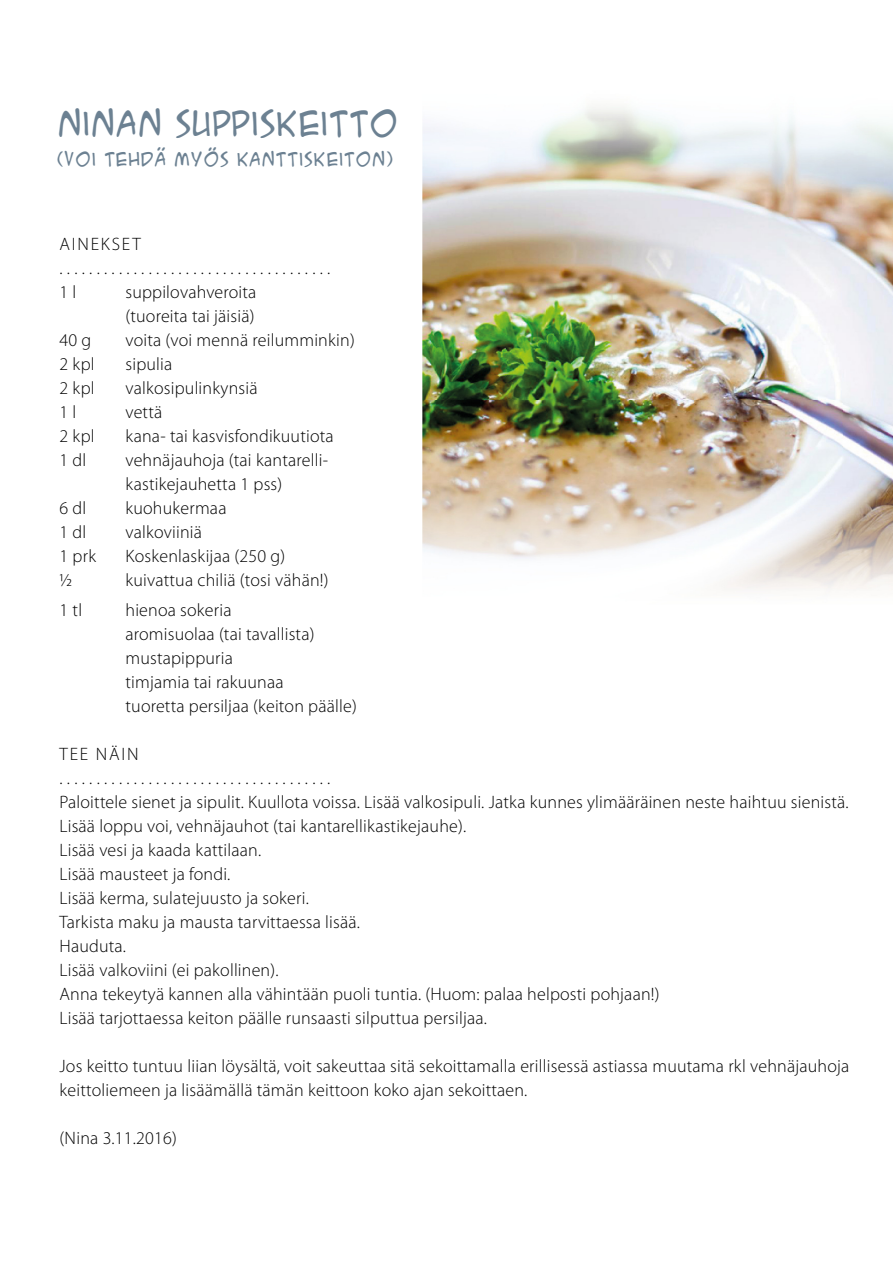
<style>
.page{position:relative;width:893px;height:1263px;background:#fff}
.page>*{position:absolute;margin:0;border:0;box-sizing:border-box;transform-origin:0 0}
.t1{font:33px "ACME Secret Agent";color:#6c8192}
.t2{font:300 18px/24px "Myriad Pro";letter-spacing:.01em;color:#000}
.t3{font:300 18px/24px "Myriad Pro";letter-spacing:.1em;color:#000}
.t4{font:18px "ACME Secret Agent";letter-spacing:.03em;color:#6c8192}
</style>
<div class="page">
<img style="left:423px;top:107px;width:470px;height:483px">
<h1 class="t1" style="left:57px;top:100px;width:343px">NINAN SUPPISKEITTO</h1>
<p class="t4" style="left:57px;top:146px;width:338px">(VOI TEHDÄ MYÖS KANTTISKEITON)</p>
<p class="t3" style="left:60px;top:234px;width:272px">AINEKSET<br>. . . . . . . . . . . . . . . . . . . . . . . . . . . . . . . . . . . . .<br>1 l</p>
<p class="t2" style="left:126px;top:282px;width:132px">suppilovahveroita (tuoreita tai jäisiä)</p>
<p class="t2" style="left:60px;top:330px;width:33px">40 g</p>
<p class="t2" style="left:126px;top:330px;width:231px">voita (voi mennä reilumminkin)</p>
<p class="t2" style="left:60px;top:354px;width:37px">2 kpl</p>
<p class="t2" style="left:126px;top:354px;width:48px">sipulia</p>
<p class="t2" style="left:60px;top:378px;width:37px">2 kpl</p>
<p class="t2" style="left:126px;top:378px;width:133px">valkosipulinkynsiä</p>
<p class="t2" style="left:60px;top:402px;width:18px">1 l</p>
<p class="t2" style="left:126px;top:402px;width:38px">vettä</p>
<p class="t2" style="left:60px;top:426px;width:37px">2 kpl</p>
<p class="t2" style="left:126px;top:426px;width:210px">kana- tai kasvisfondikuutiota</p>
<p class="t2" style="left:60px;top:450px;width:28px">1 dl</p>
<p class="t2" style="left:126px;top:450px;width:204px">vehnäjauhoja (tai kantarelli&shy;kastikejauhetta 1 pss)</p>
<p class="t2" style="left:60px;top:498px;width:28px">6 dl</p>
<p class="t2" style="left:126px;top:498px;width:102px">kuohukermaa</p>
<p class="t2" style="left:60px;top:522px;width:28px">1 dl</p>
<p class="t2" style="left:126px;top:522px;width:78px">valkoviiniä</p>
<p class="t2" style="left:60px;top:546px;width:38px">1 prk</p>
<p class="t2" style="left:126px;top:546px;width:161px">Koskenlaskijaa (250 g)</p>
<p class="t2" style="left:60px;top:570px;width:14px">½</p>
<p class="t2" style="left:126px;top:570px;width:205px">kuivattua chiliä (tosi vähän!)</p>
<p class="t2" style="left:60px;top:600px;width:24px">1 tl</p>
<p class="t2" style="left:126px;top:600px;width:233px">hienoa sokeria<br>aromisuolaa (tai tavallista) mustapippuria<br>timjamia tai rakuunaa<br>tuoretta persiljaa (keiton päälle)</p>
<p class="t2" style="left:60px;top:744px;width:790px">TEE NÄIN<br>. . . . . . . . . . . . . . . . . . . . . . . . . . . . . . . . . . . . .<br>Paloittele sienet ja sipulit. Kuullota voissa. Lisää valkosipuli. Jatka kunnes ylimääräinen neste haihtuu sienistä.<br>Lisää loppu voi, vehnäjauhot (tai kantarellikastikejauhe).<br>Lisää vesi ja kaada kattilaan.<br>Lisää mausteet ja fondi.<br>Lisää kerma, sulatejuusto ja sokeri.<br>Tarkista maku ja mausta tarvittaessa lisää.<br>Hauduta.<br>Lisää valkoviini (ei pakollinen).<br>Anna tekeytyä kannen alla vähintään puoli tuntia. (Huom: palaa helposti pohjaan!)<br>Lisää tarjottaessa keiton päälle runsaasti silputtua persiljaa.</p>
<p class="t2" style="left:60px;top:1056px;width:791px">Jos keitto tuntuu liian löysältä, voit sakeuttaa sitä sekoittamalla erillisessä astiassa muutama rkl vehnäjauhoja keittoliemeen ja lisäämällä tämän keittoon koko ajan sekoittaen.</p>
<p class="t2" style="left:60px;top:1128px;width:119px">(Nina 3.11.2016)</p>
</div>
